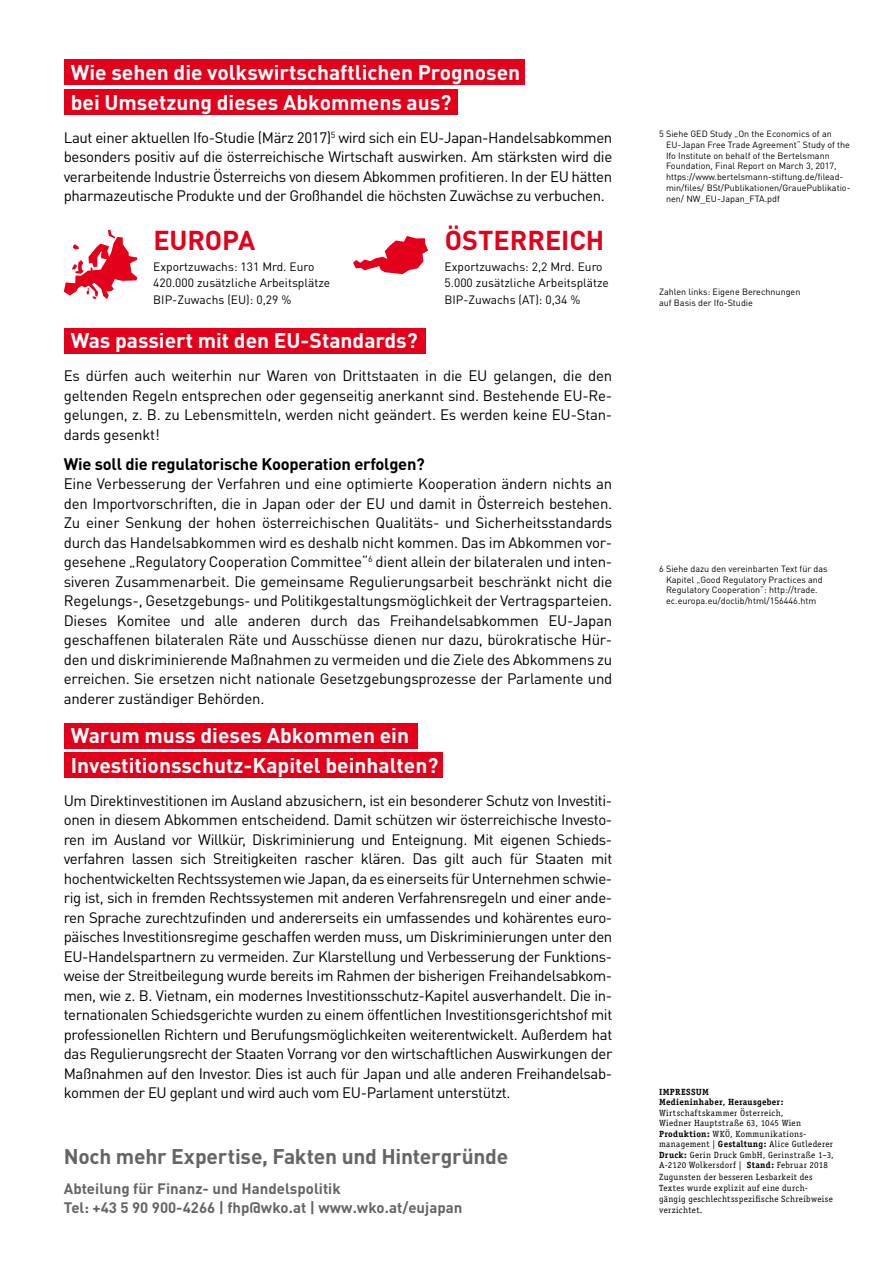
<style>
.page{position:relative;width:893px;height:1263px;background:#fff}
.page>*{position:absolute;margin:0;border:0;box-sizing:border-box;transform-origin:0 0}
.t1{font:700 27px "DIN Pro";letter-spacing:-.005em;color:#e2001a}
.t2{font:700 21px/30px "DIN Pro";color:#fff}
.t3{font:700 21px "DIN Pro";color:#646567}
.t4{font:700 16.5px "DIN Pro";color:#000}
.t5{font:15px/19.5px "DIN Pro";letter-spacing:-.025em;color:#000;text-align:justify}
.t6{font:700 15px/19.5px "DIN Pro";color:#646567}
.t7{font:12px/16.5px "DIN Pro";color:#000}
.t8{font:9px/10.8px "DIN Pro";color:#000}
.t9{font:9px/10.8px "Officina Serif";letter-spacing:.03em;color:#000}
.t10{font:700 9px/10.5px "Officina Serif";letter-spacing:.03em;color:#000}
.s1{font-weight:700}
</style>
<div class="page">
<div style="left:64px;top:60px;width:461px;height:25px;background:#e2001a"></div>
<div style="left:64px;top:723px;width:354px;height:25px;background:#e2001a"></div>
<div style="left:64px;top:89px;width:394px;height:26px;background:#e2001a"></div>
<div style="left:64px;top:752px;width:378px;height:26px;background:#e2001a"></div>
<div style="left:64px;top:329px;width:361px;height:25px;background:#e2001a"></div>
<svg style="left:353px;top:236px;width:75px;height:38px"></svg>
<svg style="left:64px;top:230px;width:73px;height:69px"></svg>
<h2 class="t2" style="left:71px;top:56px;width:451px">Wie sehen die volkswirtschaftlichen Prognosen bei Umsetzung dieses Abkommens aus?</h2>
<p class="t5" style="left:64px;top:127px;width:550px">Laut einer aktuellen Ifo-Studie (März 2017)<sup>5</sup> wird sich ein EU-Japan-Handelsabkommen besonders positiv auf die österreichische Wirtschaft auswirken. Am stärksten wird die verarbeitende Industrie Österreichs von diesem Abkommen profitieren. In der EU hätten pharmazeutische Produkte und der Großhandel die höchsten Zuwächse zu verbuchen.</p>
<h1 class="t1" style="left:153px;top:222px;width:103px">Europa</h1>
<p class="t7" style="left:153px;top:258px;width:178px">Exportzuwachs: 131 Mrd. Euro<br>420.000 zusätzliche Arbeitsplätze<br>BIP-Zuwachs (EU): 0,29 %</p>
<h1 class="t1" style="left:445px;top:222px;width:161px">Österreich</h1>
<p class="t7" style="left:445px;top:258px;width:166px">Exportzuwachs: 2,2 Mrd. Euro<br>5.000 zusätzliche Arbeitsplätze<br>BIP-Zuwachs (AT): 0,34 %</p>
<h2 class="t2" style="left:71px;top:325px;width:348px">Was passiert mit den EU-Standards?</h2>
<p class="t5" style="left:64px;top:366px;width:550px">Es dürfen auch weiterhin nur Waren von Drittstaaten in die EU gelangen, die den geltenden Regeln entsprechen oder gegenseitig anerkannt sind. Bestehende EU-Re&shy;gelungen, z. B. zu Lebensmitteln, werden nicht geändert. Es werden keine EU-Stan&shy;dards gesenkt!</p>
<p class="t4" style="left:64px;top:453px;width:363px">Wie soll die regulatorische Kooperation erfolgen?</p>
<p class="t5" style="left:64px;top:474px;width:550px">Eine Verbesserung der Verfahren und eine optimierte Kooperation ändern nichts an den Importvorschriften, die in Japan oder der EU und damit in Österreich bestehen.<br>Zu einer Senkung der hohen österreichischen Qualitäts- und Sicherheitsstandards durch das Handelsabkommen wird es deshalb nicht kommen. Das im Abkommen vor&shy;gesehene „Regulatory Cooperation Committee“<sup>6</sup> dient allein der bilateralen und inten&shy;siveren Zusammenarbeit. Die gemeinsame Regulierungsarbeit beschränkt nicht die Regelungs-, Gesetzgebungs- und Politikgestaltungsmöglichkeit der Vertragsparteien.<br>Dieses Komitee und alle anderen durch das Freihandelsabkommen EU-Japan geschaffenen bilateralen Räte und Ausschüsse dienen nur dazu, bürokratische Hür&shy;den und diskriminierende Maßnahmen zu vermeiden und die Ziele des Abkommens zu erreichen. Sie ersetzen nicht nationale Gesetzgebungsprozesse der Parlamente und anderer zuständiger Behörden.</p>
<h2 class="t2" style="left:71px;top:719px;width:369px">Warum muss dieses Abkommen ein<br>I nvestitionsschutz-Kapitel beinhalten?</h2>
<p class="t5" style="left:64px;top:790px;width:550px;text-align:left">Um Direktinvestitionen im Ausland abzusichern, ist ein besonderer Schutz von Investiti&shy;onen in diesem Abkommen entscheidend. Damit schützen wir österreichische Investo&shy;ren im Ausland vor Willkür, Diskriminierung und Enteignung. Mit eigenen Schieds&shy;verfahren lassen sich Streitigkeiten rascher klären. Das gilt auch für Staaten mit hochentwickelten Rechtssystemen wie Japan, da es einerseits für Unternehmen schwie&shy;rig ist, sich in fremden Rechtssystemen mit anderen Verfahrensregeln und einer ande&shy;ren Sprache zurechtzufinden und andererseits ein umfassendes und kohärentes euro&shy;päisches Investitionsregime geschaffen werden muss, um Diskriminierungen unter den EU-Handelspartnern zu vermeiden. Zur Klarstellung und Verbesserung der Funktions&shy;weise der Streitbeilegung wurde bereits im Rahmen der bisherigen Freihandelsabkom&shy;men, wie z. B. Vietnam, ein modernes Investitionsschutz-Kapitel ausverhandelt. Die in&shy;ternationalen Schiedsgerichte wurden zu einem öffentlichen Investitionsgerichtshof mit professionellen Richtern und Berufungsmöglichkeiten weiterentwickelt. Außerdem hat das Regulierungsrecht der Staaten Vorrang vor den wirtschaftlichen Auswirkungen der Maßnahmen auf den Investor. Dies ist auch für Japan und alle anderen Freihandelsab&shy;kommen der EU geplant und wird auch vom EU-Parlament unterstützt.</p>
<h2 class="t3" style="left:64px;top:1142px;width:446px">Noch mehr Expertise, Fakten und H intergründe</h2>
<p class="t6" style="left:64px;top:1178px;width:400px">Abteilung für Finanz- und Handelspolitik<br>Tel: +43 5 90 900-4266 | fhp@wko.at | www.wko.at/eujapan</p>
<p class="t8" style="left:666px;top:128px;width:186px;text-indent:-7px">5 Siehe GED Study „On the Economics of an EU-Japan Free Trade Agreement“ Study of the Ifo Institute on behalf of the Bertelsmann Foundation, Final Report on March 3, 2017, https://www.bertelsmann-stiftung.de/filead&shy;min/files/ BSt/Publikationen/GrauePublikatio&shy;nen/ NW_EU-Japan_FTA.pdf</p>
<p class="t8" style="left:659px;top:286px;width:143px">Zahlen links: Eigene Berechnungen auf Basis der Ifo-Studie</p>
<p class="t8" style="left:659px;top:563px;width:170px;text-align:center">6 Siehe dazu den vereinbarten Text für das Kapitel „Good Regulatory Practices and Regulatory Cooperation“: http://trade. ec.europa.eu/doclib/html/156446.htm</p>
<p class="t10" style="left:659px;top:1086px;width:126px">IMPRESSUM<br>Medieninhaber, Herausgeber:</p>
<p class="t9" style="left:659px;top:1107px;width:176px">Wirtschaftskammer Österreich,<br>Wiedner Hauptstraße 63, 1045 Wien <span class="s1">Produktion:</span> WKÖ, Kommunikations&shy;management | <span class="s1">Gestaltung:</span> Alice Gutlederer <span class="s1">Druck:</span> Gerin Druck GmbH, Gerinstraße 1–3, A-2120 Wolkersdorf | <span class="s1">Stand:</span> Februar 2018<br>Zugunsten der besseren Lesbarkeit des Textes wurde explizit auf eine durch&shy;gängig geschlechtsspezifische Schreibweise verzichtet.</p>
</div>
